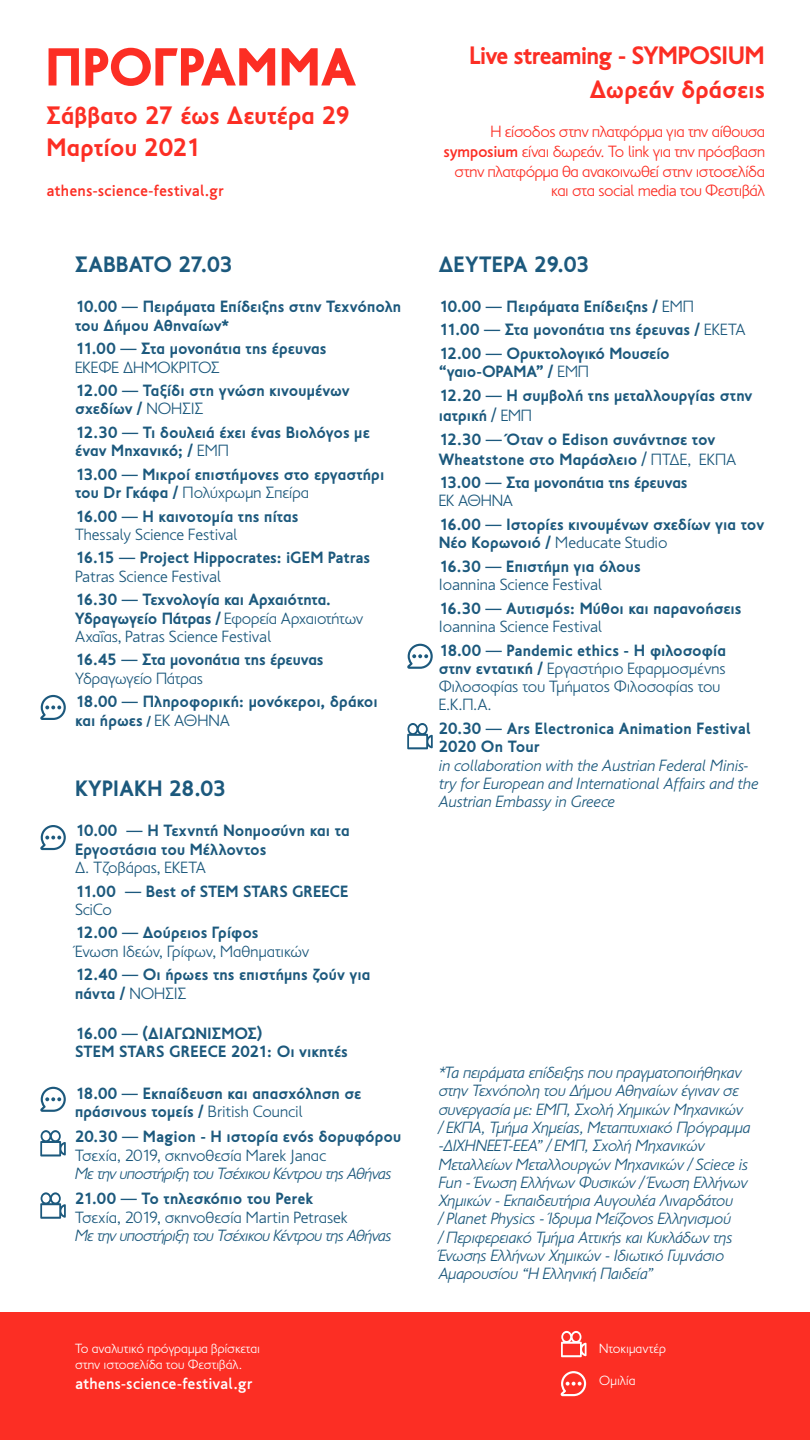
<style>
.page{position:relative;width:810px;height:1440px;background:#fff}
.page>*{position:absolute;margin:0;border:0;box-sizing:border-box;transform-origin:0 0}
.t1{font:900 54px "PF Transport";letter-spacing:-.01em;color:#fc2e24}
.t2{font:700 25.5px/33.8px "PF Transport";letter-spacing:-.03em;color:#fc2e24;text-align:right}
.t3{font:700 25.5px/32.4px "PF Transport";letter-spacing:-.005em;color:#fc2e24}
.t4{font:700 22.5px "PF Transport";letter-spacing:-.005em;color:#1c597d}
.t5{font:700 16.5px/18.3px "PF Transport";letter-spacing:.005em;color:#1c597d}
.t6{font:italic 300 16.5px/18.3px "PF Transport";letter-spacing:-.015em;color:#1c597d}
.t7{font:300 16.5px/18.3px "PF Transport";letter-spacing:-.005em;color:#1c597d}
.t8{font:300 16.5px/19.8px "PF Transport";letter-spacing:-.025em;color:#fc2e24;text-align:right}
.t9{font:italic 300 16.5px "PF Transport";letter-spacing:-.035em;color:#1c597d}
.t10{font:500 16.5px "PF Transport";color:#fc2e24}
.t11{font:500 16.5px "PF Transport";color:#fff}
.t12{font:300 13.5px/16.2px "PF Transport";color:#fff}
.s1{font-weight:300}
.s2{font-size:13.5px}
.s3{font-weight:500}
.s4{font-weight:400;font-size:18px}
.s5{font-weight:700}
</style>
<div class="page">
<svg style="left:407px;top:723px;width:26px;height:26px"></svg>
<svg style="left:40px;top:1130px;width:26px;height:27px"></svg>
<svg style="left:40px;top:1192px;width:26px;height:27px"></svg>
<div style="left:0;top:1312px;width:810px;height:128px;background:#fc2e24"></div>
<svg style="left:561px;top:1331px;width:26px;height:26px"></svg>
<svg style="left:40px;top:695px;width:26px;height:25px"></svg>
<svg style="left:40px;top:825px;width:26px;height:25px"></svg>
<svg style="left:407px;top:644px;width:26px;height:25px"></svg>
<svg style="left:40px;top:1087px;width:26px;height:25px"></svg>
<svg style="left:560px;top:1371px;width:26px;height:25px"></svg>
<h1 class="t1" style="left:45px;top:36px;width:313px">ΠΡΟΓΡΑΜΜΑ</h1>
<h2 class="t3" style="left:46px;top:99px;width:305px">Σάββατο 27 έως Δευτέρα 29<br>Μαρτίου 2021</h2>
<p class="t10" style="left:46px;top:181px;width:179px">athens-science-festival.gr</p>
<h3 class="t4" style="left:75px;top:252px;width:159px">ΣΑΒΒΑΤΟ 27.03</h3>
<p class="t5" style="left:75px;top:298px;width:328px">10.00 ― Πειράματα Επίδειξης στην Τεχνόπολη του Δήμου Αθηναίων*</p>
<p class="t5" style="left:75px;top:340px;width:253px">11.00 ― Στα μονοπάτια της έρευνας</p>
<p class="t7" style="left:75px;top:358px;width:146px">ΕΚΕΦΕ ΔΗΜΟΚΡΙΤΟΣ</p>
<p class="t5" style="left:75px;top:381px;width:276px">12.00 ― Ταξίδι στη γνώση κινουμένων σχεδίων / <span class="s1">ΝΟΗΣΙΣ</span></p>
<p class="t5" style="left:75px;top:423px;width:296px">12.30 ― Τι δουλειά έχει ένας Βιολόγος με έναν Μηχανικό; / <span class="s1">ΕΜΠ</span></p>
<p class="t5" style="left:75px;top:465px;width:311px">13.00 ― Μικροί επιστήμονες στο εργαστήρι του Dr Γκάφα / <span class="s1">Πολύχρωμη Σπείρα</span></p>
<p class="t5" style="left:75px;top:507px;width:225px">16.00 ― H καινοτομία της πίτας</p>
<p class="t7" style="left:75px;top:525px;width:164px">Thessaly Science Festival</p>
<p class="t5" style="left:75px;top:549px;width:297px">16.15 ― Project Hippocrates: iGEM Patras</p>
<p class="t7" style="left:75px;top:567px;width:148px">Patras Science Festival</p>
<p class="t5" style="left:75px;top:591px;width:290px">16.30 ― Τεχνολογία και Αρχαιότητα.<br>Υδραγωγείο Πάτρας / <span class="s1">Εφορεία Αρχαιοτήτων<br>Αχαΐας, Patras Science Festival</span></p>
<p class="t5" style="left:75px;top:651px;width:250px">16.45 ― Στα μονοπάτια της έρευνας</p>
<p class="t7" style="left:75px;top:669px;width:130px">Υδραγωγείο Πάτρας</p>
<p class="t5" style="left:75px;top:693px;width:304px">18.00 ― Πληροφορική: μονόκεροι, δράκοι και ήρωες <span class="s2">/</span> <span class="s1">EK ΑΘΗΝΑ</span></p>
<h3 class="t4" style="left:75px;top:776px;width:153px">ΚΥΡΙΑΚΗ 28.03</h3>
<p class="t5" style="left:75px;top:822px;width:276px">10.00 ― Η Τεχνητή Νοημοσύνη και τα<br>Εργοστάσια του Μέλλοντος</p>
<p class="t7" style="left:75px;top:858px;width:133px">Δ. Τζοβάρας, ΕΚΕΤΑ</p>
<p class="t5" style="left:75px;top:882px;width:275px">11.00 ― Best of STEM STARS GREECE</p>
<p class="t7" style="left:75px;top:900px;width:38px">SciCo</p>
<p class="t5" style="left:75px;top:924px;width:185px">12.00 ― Δούρειος Γρίφος</p>
<p class="t7" style="left:75px;top:942px;width:236px">Ένωση Ιδεών, Γρίφων, Μαθηματικών</p>
<p class="t5" style="left:75px;top:965px;width:297px">12.40 ― Οι ήρωες της επιστήμης ζούν για πάντα / <span class="s1">ΝΟΗΣΙΣ</span></p>
<p class="t5" style="left:75px;top:1024px;width:274px">16.00 ― (ΔΙΑΓΩΝΙΣΜΟΣ)<br>STEM STARS GREECE 2021: Οι νικητές</p>
<p class="t5" style="left:75px;top:1084px;width:288px">18.00 ― Εκπαίδευση και απασχόληση σε πράσινους τομείς / <span class="s1">British Council</span></p>
<p class="t5" style="left:75px;top:1128px;width:328px">20.30 ― Magion - Η ιστορία ενός δορυφόρου</p>
<p class="t7" style="left:75px;top:1146px;width:253px">Τσεχία, 2019, σκηνοθεσία Marek Janαc</p>
<p class="t9" style="left:75px;top:1164px;width:318px">Με την υποστήριξη του Τσέχικου Κέντρου της Αθήνας</p>
<p class="t5" style="left:75px;top:1190px;width:240px">21.00 ― Το τηλεσκόπιο του Perek</p>
<p class="t7" style="left:75px;top:1208px;width:274px">Τσεχία, 2019, σκηνοθεσία Martin Petrαsek</p>
<p class="t9" style="left:75px;top:1226px;width:318px">Με την υποστήριξη του Τσέχικου Κέντρου της Αθήνας</p>
<p class="t12" style="left:75px;top:1340px;width:187px">Το αναλυτικό πρόγραμμα βρίσκεται στην ιστοσελίδα του Φεστιβάλ.</p>
<p class="t11" style="left:75px;top:1374px;width:179px">athens-science-festival.gr</p>
<h2 class="t2" style="left:469px;top:39px;width:298px">Live streaming - SYMPOSIUM<br>Δωρεάν δράσεις</h2>
<p class="t8" style="left:443px;top:122px;width:323px">Η είσοδος στην πλατφόρμα για την αίθουσα <span class="s3">symposium</span> είναι δωρεάν. Το link για την πρόσβαση στην πλατφόρμα θα ανακοινωθεί στην ιστοσελίδα και στα social media του Φεστιβάλ</p>
<h3 class="t4" style="left:439px;top:251px;width:152px">ΔΕΥΤΕΡΑ 29.03</h3>
<p class="t5" style="left:439px;top:295px;width:309px;line-height:23.5px">10.00 ― Πειράματα Επίδειξης / <span class="s1">ΕΜΠ<br></span>11.00 ― Στα μονοπάτια της έρευνας / <span class="s1">ΕΚΕΤΑ<br></span>12.00 ― Ορυκτολογικό Μουσείο</p>
<p class="t5" style="left:439px;top:360px;width:315px;line-height:23.5px">“γαιο-ΟΡΑΜΑ” / <span class="s1">ΕΜΠ<br></span>12.20 ― Η συμβολή της μεταλλουργίας στην</p>
<p class="t5" style="left:439px;top:404px;width:278px;line-height:23.5px">ιατρική <span class="s4">/</span> <span class="s1">ΕΜΠ<br></span>12.30 ― Όταν ο Edison συνάντησε τον</p>
<p class="t5" style="left:439px;top:447px;width:299px;line-height:23.5px">Wheatstone στο Μαράσλειο <span class="s4">/</span> <span class="s1">ΠΤΔΕ, ΕΚΠΑ<br></span>13.00 ― Στα μονοπάτια της έρευνας</p>
<p class="t7" style="left:439px;top:492px;width:76px">ΕΚ ΑΘΗΝΑ</p>
<p class="t5" style="left:439px;top:515px;width:327px">16.00 ― Ιστορίες κινουμένων σχεδίων για τον<br>Νέο Κορωνοιό / <span class="s1">Meducate Studio</span></p>
<p class="t5" style="left:439px;top:557px;width:203px">16.30 ― Επιστήμη για όλους</p>
<p class="t7" style="left:439px;top:576px;width:165px">Ioannina Science Festival</p>
<p class="t5" style="left:439px;top:599px;width:304px">16.30 ― Aυτισμός: Μύθοι και παρανοήσεις</p>
<p class="t7" style="left:439px;top:617px;width:165px">Ioannina Science Festival</p>
<p class="t7" style="left:439px;top:641px;width:289px"><span class="s5">18.00 ― Pandemic ethics - Η φιλοσοφία στην εντατική /</span> Εργαστήριο Εφαρμοσμένης<br>Φιλοσοφίας του Τμήματος Φιλοσοφίας του<br>Ε.Κ.Π.Α.</p>
<p class="t5" style="left:439px;top:719px;width:314px">20.30 ― Ars Electronica Animation Festival<br>2020 On Tour</p>
<p class="t6" style="left:439px;top:756px;width:321px">in collaboration with the Austrian Federal Minis&shy;try for European and International Affairs and the<br>Austrian Embassy in Greece</p>
<p class="t6" style="left:439px;top:1063px;width:313px">*Τα πειράματα επίδειξης που πραγματοποιήθηκαν στην Τεχνόπολη του Δήμου Αθηναίων έγιναν σε συνεργασία με: ΕΜΠ, Σχολή Χημικών Μηχανικών / ΕΚΠΑ, Τμήμα Χημείας, Μεταπτυχιακό Πρόγραμμα -ΔΙΧΗΝΕΕΤ-ΕΕΑ” / ΕΜΠ, Σχολή Μηχανικών Μεταλλείων Μεταλλουργών Μηχανικών / Sciece is Fun - Ένωση Ελλήνων Φυσικών / Ένωση Ελλήνων Χημικών - Εκπαιδευτήρια Αυγουλέα Λιναρδάτου<br>/ Planet Physics - Ίδρυμα Μείζονος Ελληνισμού<br>/ Περιφερειακό Τμήμα Αττικής και Κυκλάδων της Ένωσης Ελλήνων Χημικών - Ιδιωτικό Γυμνάσιο Αμαρουσίου “Η Ελληνική Παιδεία”</p>
<p class="t12" style="left:599px;top:1340px;width:68px">Ντοκιμαντέρ</p>
<p class="t12" style="left:599px;top:1373px;width:38px">Oμιλία</p>
</div>
